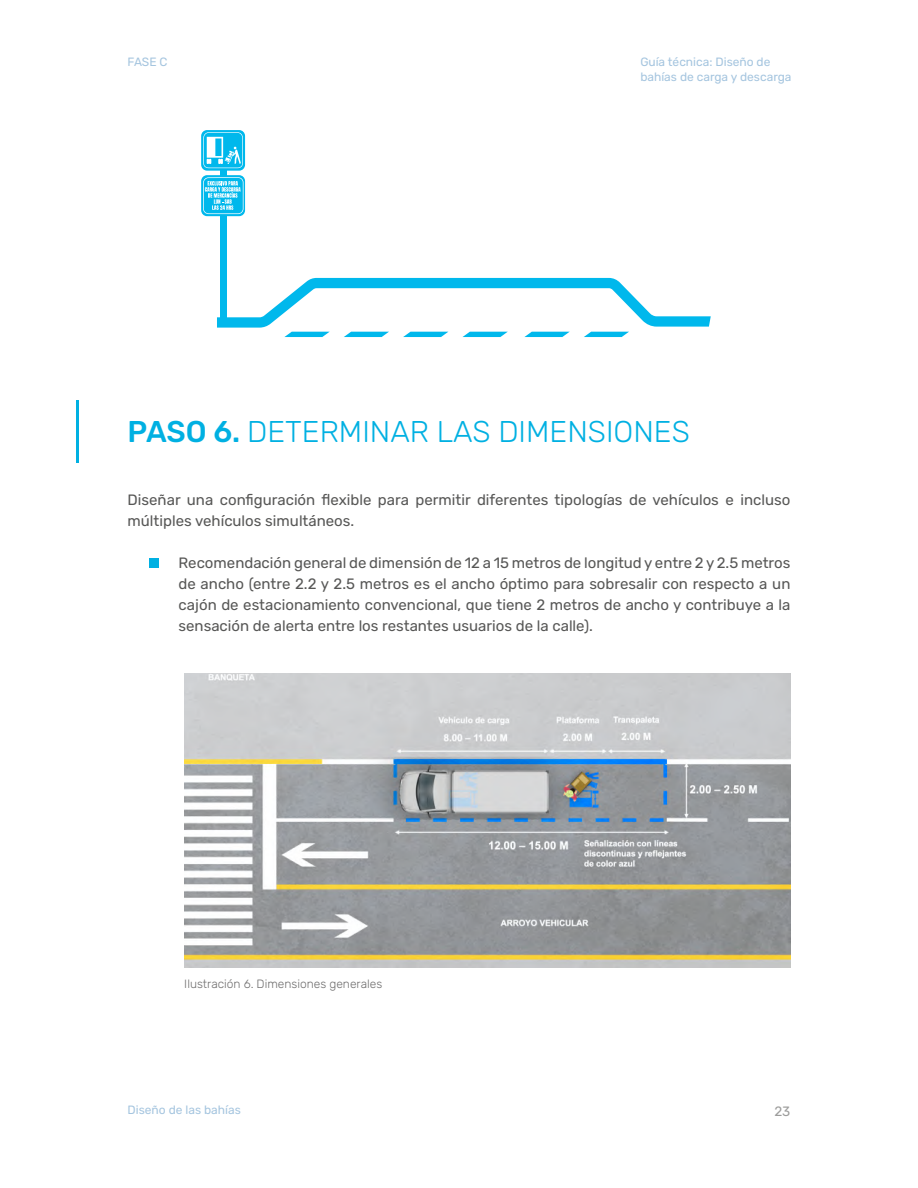
<style>
.page{position:relative;width:918px;height:1188px;background:#fff}
.page>*{position:absolute;margin:0;border:0;box-sizing:border-box;transform-origin:0 0}
.t1{font:300 30px "Rubik";color:#00b0e2}
.t2{font:15px/21px "Rubik";color:#575756}
.t3{font:13.5px "Rubik";color:#9d9d9c}
.t4{font:12px/14.4px "Rubik";color:#a5c5df}
.t5{font:300 12px "Rubik";color:#706f6f}
.s1{font-weight:500}
</style>
<div class="page">
<hr style="left:76px;top:400px;width:3px;height:63px;background:#00b0e2">
<div style="left:149px;top:558px;width:10px;height:10px;background:#00b0e2"></div>
<img style="left:184px;top:673px;width:606px;height:295px">
<svg style="left:217px;top:278px;width:494px;height:59px"></svg>
<div style="left:220px;top:148px;width:6px;height:178px;background:#00b8ec"></div>
<svg style="left:201px;top:130px;width:44px;height:41px"></svg>
<svg style="left:203px;top:132px;width:40px;height:36px"></svg>
<svg style="left:201px;top:175px;width:44px;height:41px"></svg>
<svg style="left:203px;top:177px;width:41px;height:37px;background:#4ecdf1"></svg>
<p class="t4" style="left:128px;top:55px;width:42px">FASE C</p>
<p class="t4" style="left:640px;top:55px;width:153px">Guía técnica: Diseño de bahías de carga y descarga</p>
<h1 class="t1" style="left:128px;top:415px;width:564px"><span class="s1">PASO 6.</span> DETERMINAR LAS DIMENSIONES</h1>
<p class="t2" style="left:128px;top:490px;width:664px">Diseñar una configuración flexible para permitir diferentes tipologías de vehículos e incluso múltiples vehículos simultáneos.</p>
<p class="t2" style="left:179px;top:553px;width:613px;text-align:justify">Recomendación general de dimensión de 12 a 15 metros de longitud y entre 2 y 2.5 metros de ancho (entre 2.2 y 2.5 metros es el ancho óptimo para sobresalir con respecto a un cajón de estacionamiento convencional, que tiene 2 metros de ancho y contribuye a la sensación de alerta entre los restantes usuarios de la calle).</p>
<p class="t5" style="left:184px;top:977px;width:199px">Ilustración 6. Dimensiones generales</p>
<p class="t4" style="left:128px;top:1103px;width:115px">Diseño de las bahías</p>
<p class="t3" style="left:774px;top:1103px;width:18px">23</p>
</div>
